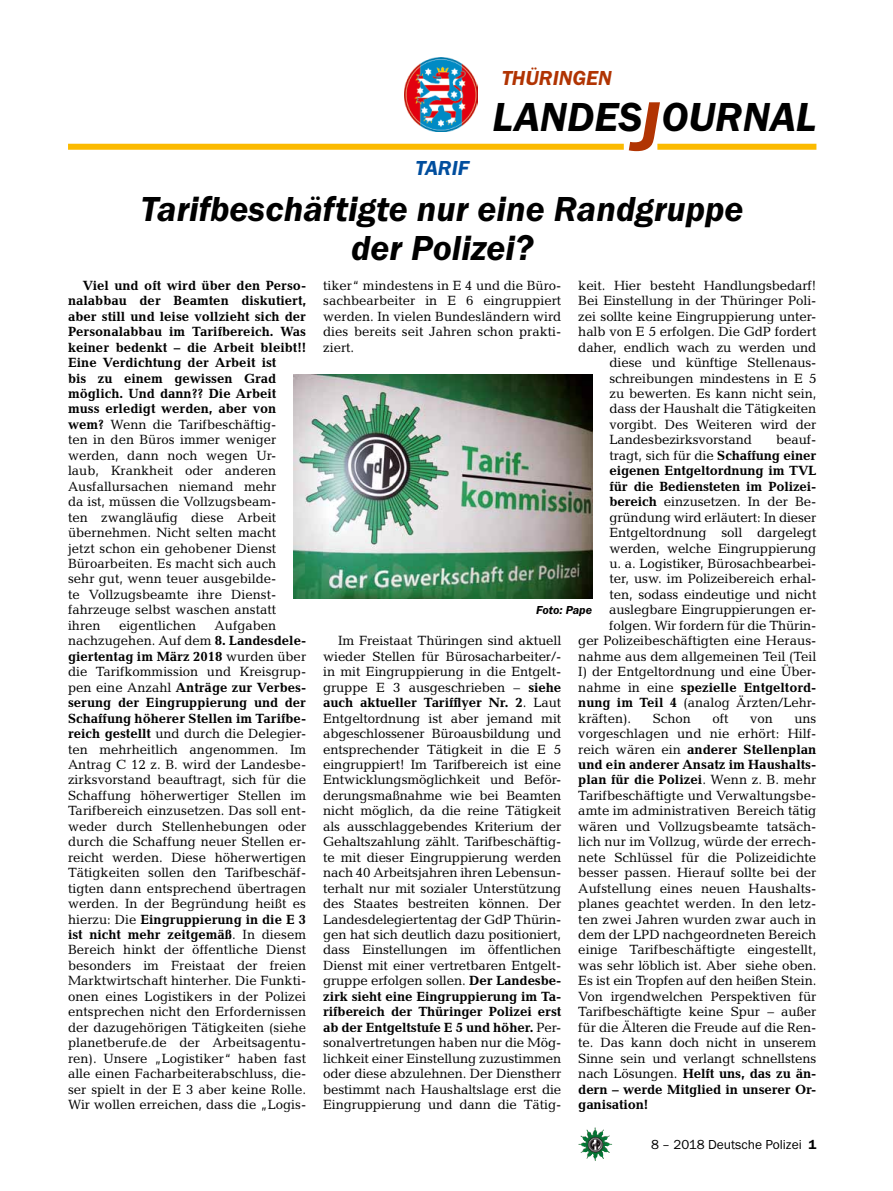
<style>
.page{position:relative;width:893px;height:1191px;background:#fff}
.page>*{position:absolute;margin:0;border:0;box-sizing:border-box;transform-origin:0 0}
.t1{font:italic 600 42px "Franklin Gothic Itc T";color:#000}
._03__HEADLINE_2spalt{font:italic 600 36px/39px "Franklin Gothic Itc T";color:#000;text-align:center}
.t2{font:italic 600 21px "Franklin Gothic Itc T";color:#b13403}
._01__RUBRIKENZEILE_o{font:italic 600 21px "Franklin Gothic Itc T";color:#004e9e}
._09__GRUNDTEXT___Blo{font:13.5px/15.5px "Candida";color:#000;text-align:justify}
._09__GRUNDTEXT___Blo-2{font:700 13.5px "Candida";letter-spacing:-.01em;color:#000}
.t3{font:13.5px "Franklin Gothic Itc T";color:#000}
._12__BILDUNTERSCHRIF{font:italic 600 12px "Franklin Gothic Itc T";letter-spacing:-.005em;color:#000}
.s1{font-size:72px;color:#b13403}
.s2{font-weight:700}
.s3{font-weight:400}
.s4{font-weight:600}
</style>
<div class="page">
<img style="left:578px;top:1127px;width:17px;height:25px">
<img style="left:404px;top:58px;width:74px;height:73px">
<div style="left:657px;top:144px;width:159px;height:6px;background:#fbba00"></div>
<div style="left:68px;top:144px;width:556px;height:6px;background:#fbba00"></div>
<img style="left:293px;top:374px;width:299px;height:225px">
<p class="_01__RUBRIKENZEILE_o" style="left:415px;top:156px;width:55px">TARIF</p>
<p class="t2" style="left:502px;top:66px;width:112px">THÜRINGEN</p>
<p class="t1" style="left:492px;top:93px;width:325px">LANDES<span class="s1">J</span>OURNAL</p>
<p class="_03__HEADLINE_2spalt" style="left:141px;top:189px;width:604px">Tarifbeschäftigte nur eine Randgruppe der Polizei?</p>
<p class="_09__GRUNDTEXT___Blo" style="left:68px;top:277px;width:240px;text-align:left;text-indent:15px"><span class="s2">Viel und oft wird über den Perso&shy;nalabbau der Beamten diskutiert, aber still und leise vollzieht sich der<br>Personalabbau im Tarifbereich. Was keiner bedenkt – die Arbeit bleibt!!<br>Eine Verdichtung der Arbeit ist<br>bis zu einem gewissen Grad möglich. Und dann?? Die Arbeit muss erledigt werden, aber von wem?</span> Wenn die Tarifbeschäftig-<br>ten in den Büros immer weniger werden, dann noch wegen Ur&shy;laub, Krankheit oder anderen<br>Ausfallursachen niemand mehr<br>da ist, müssen die Vollzugsbeam-<br>ten zwangläufig diese Arbeit übernehmen. Nicht selten macht jetzt schon ein gehobener Dienst<br>Büroarbeiten. Es macht sich auch sehr gut, wenn teuer ausgebilde-<br>te Vollzugsbeamte ihre Dienst&shy;fahrzeuge selbst waschen anstatt ihren</p>
<p class="_09__GRUNDTEXT___Blo" style="left:68px;top:617px;width:240px;text-align:left;text-indent:147px">Aufgaben nachzugehen. Auf dem <span class="s2">8. Landesdele&shy;giertentag im März 2018</span> wurden über die Tarifkommission und Kreisgrup&shy;pen eine Anzahl <span class="s2">Anträge zur Verbes&shy;serung der Eingruppierung und der Schaffung höherer Stellen im Tarifbe&shy;reich gestellt</span> und durch die Delegier&shy;ten mehrheitlich angenommen. Im Antrag C 12 z. B. wird der Landesbe&shy;zirksvorstand beauftragt, sich für die Schaffung höherwertiger Stellen im Tarifbereich einzusetzen. Das soll ent&shy;weder durch Stellenhebungen oder durch die Schaffung neuer Stellen er&shy;reicht werden. Diese höherwertigen Tätigkeiten sollen den Tarifbeschäf&shy;tigten dann entsprechend übertragen werden. In der Begründung heißt es hierzu: Die <span class="s2">Eingruppierung in die E 3 ist nicht mehr zeitgemäß</span>. In diesem Bereich hinkt der öffentliche Dienst besonders im Freistaat der freien Marktwirtschaft hinterher. Die Funkti&shy;onen eines Logistikers in der Polizei entsprechen nicht den Erfordernissen der dazugehörigen Tätigkeiten (siehe planetberufe.de der Arbeitsagentu&shy;ren). Unsere „Logistiker“ haben fast alle einen Facharbeiterabschluss, die&shy;ser spielt in der E 3 aber keine Rolle.<br>Wir wollen erreichen, dass die „Logis-</p>
<p class="_09__GRUNDTEXT___Blo" style="left:119px;top:617px;width:79px">eigentlichen</p>
<p class="_09__GRUNDTEXT___Blo" style="left:323px;top:277px;width:240px">tiker“ mindestens in E 4 und die Büro&shy;sachbearbeiter in E 6 eingruppiert werden. In vielen Bundesländern wird dies bereits seit Jahren schon prakti&shy;ziert.</p>
<p class="_09__GRUNDTEXT___Blo" style="left:578px;top:277px;width:240px">keit. Hier besteht Handlungsbedarf!</p>
<p class="_09__GRUNDTEXT___Blo" style="left:578px;top:293px;width:240px">Bei Einstellung in der Thüringer Poli-</p>
<p class="_09__GRUNDTEXT___Blo" style="left:578px;top:308px;width:240px">zei sollte keine Eingruppierung unter-</p>
<p class="_09__GRUNDTEXT___Blo" style="left:578px;top:324px;width:240px">halb von E 5 erfolgen. Die GdP fordert</p>
<p class="_09__GRUNDTEXT___Blo" style="left:578px;top:339px;width:240px">daher, endlich wach zu werden und</p>
<p class="_09__GRUNDTEXT___Blo" style="left:609px;top:355px;width:208px">diese und künftige Stellenaus-</p>
<p class="_09__GRUNDTEXT___Blo" style="left:609px;top:370px;width:208px">schreibungen mindestens in E 5</p>
<p class="_09__GRUNDTEXT___Blo" style="left:609px;top:386px;width:208px">zu bewerten. Es kann nicht sein,</p>
<p class="_09__GRUNDTEXT___Blo" style="left:609px;top:401px;width:208px">dass der Haushalt die Tätigkeiten</p>
<p class="_09__GRUNDTEXT___Blo" style="left:609px;top:416px;width:208px">vorgibt. Des Weiteren wird der</p>
<p class="_09__GRUNDTEXT___Blo" style="left:609px;top:432px;width:144px">Landesbezirksvorstand</p>
<p class="_09__GRUNDTEXT___Blo" style="left:776px;top:432px;width:42px">beauf-</p>
<p class="_09__GRUNDTEXT___Blo" style="left:609px;top:447px;width:208px">tragt, sich für die <span class="s2">Schaffung einer</span></p>
<p class="_09__GRUNDTEXT___Blo-2" style="left:609px;top:463px;width:208px">eigenen Entgeltordnung im TVL</p>
<p class="_09__GRUNDTEXT___Blo-2" style="left:609px;top:478px;width:208px">für die Bediensteten im Polizei-</p>
<p class="_09__GRUNDTEXT___Blo" style="left:609px;top:494px;width:208px"><span class="s2">bereich</span> einzusetzen. In der Be-</p>
<p class="_09__GRUNDTEXT___Blo" style="left:609px;top:509px;width:208px">gründung wird erläutert: In dieser</p>
<p class="_09__GRUNDTEXT___Blo" style="left:609px;top:525px;width:208px">Entgeltordnung soll dargelegt</p>
<p class="_09__GRUNDTEXT___Blo" style="left:609px;top:540px;width:208px">werden, welche Eingruppierung</p>
<p class="_09__GRUNDTEXT___Blo" style="left:609px;top:556px;width:208px">u. a. Logistiker, Bürosachbearbei-</p>
<p class="_09__GRUNDTEXT___Blo" style="left:609px;top:571px;width:208px">ter, usw. im Polizeibereich erhal-</p>
<p class="_09__GRUNDTEXT___Blo" style="left:609px;top:586px;width:208px">ten, sodass eindeutige und nicht</p>
<p class="_09__GRUNDTEXT___Blo" style="left:609px;top:602px;width:209px">auslegbare Eingruppierungen er-</p>
<p class="_09__GRUNDTEXT___Blo" style="left:609px;top:617px;width:209px">folgen. Wir fordern für die Thürin-</p>
<p class="_09__GRUNDTEXT___Blo" style="left:578px;top:633px;width:240px">ger Polizeibeschäftigten eine Heraus-</p>
<p class="_09__GRUNDTEXT___Blo" style="left:578px;top:648px;width:240px">nahme aus dem allgemeinen Teil (Teil</p>
<p class="_09__GRUNDTEXT___Blo" style="left:578px;top:664px;width:240px">I) der Entgeltordnung und eine Über-</p>
<p class="_09__GRUNDTEXT___Blo-2" style="left:578px;top:679px;width:240px"><span class="s3">nahme in eine</span> spezielle Entgeltord-</p>
<p class="_09__GRUNDTEXT___Blo" style="left:578px;top:695px;width:240px"><span class="s2">nung im Teil 4</span> (analog Ärzten/Lehr-</p>
<p class="_09__GRUNDTEXT___Blo" style="left:578px;top:710px;width:54px">kräften).</p>
<p class="_09__GRUNDTEXT___Blo" style="left:653px;top:710px;width:40px">Schon</p>
<p class="_09__GRUNDTEXT___Blo" style="left:712px;top:710px;width:18px">oft</p>
<p class="_09__GRUNDTEXT___Blo" style="left:750px;top:710px;width:24px">von</p>
<p class="_12__BILDUNTERSCHRIF" style="left:536px;top:603px;width:57px">Foto: Pape</p>
<p class="_09__GRUNDTEXT___Blo" style="left:323px;top:633px;width:240px;text-indent:15px">Im Freistaat Thüringen sind aktuell wieder Stellen für Bürosacharbeiter/- in mit Eingruppierung in die Entgelt&shy;gruppe E 3 ausgeschrieben – <span class="s2">siehe auch aktueller Tarifflyer Nr. 2</span>. Laut Entgeltordnung ist aber jemand mit abgeschlossener Büroausbildung und entsprechender Tätigkeit in die E 5 eingruppiert! Im Tarifbereich ist eine Entwicklungsmöglichkeit und Beför&shy;derungsmaßnahme wie bei Beamten nicht möglich, da die reine Tätigkeit als ausschlaggebendes Kriterium der Gehaltszahlung zählt. Tarifbeschäftig&shy;te mit dieser Eingruppierung werden nach 40 Arbeitsjahren ihren Lebensun&shy;terhalt nur mit sozialer Unterstützung des Staates bestreiten können. Der Landesdelegiertentag der GdP Thürin&shy;gen hat sich deutlich dazu positioniert, dass Einstellungen im öffentlichen Dienst mit einer vertretbaren Entgelt&shy;gruppe erfolgen sollen. <span class="s2">Der Landesbe&shy;zirk sieht eine Eingruppierung im Ta&shy;rifbereich der Thüringer Polizei erst ab der Entgeltstufe E 5 und höher.</span> Per&shy;sonalvertretungen haben nur die Mög&shy;lichkeit einer Einstellung zuzustimmen oder diese abzulehnen. Der Dienstherr bestimmt nach Haushaltslage erst die Eingruppierung und dann die Tätig-</p>
<p class="_09__GRUNDTEXT___Blo" style="left:578px;top:710px;width:240px;text-indent:216px">uns vorgeschlagen und nie erhört: Hilf&shy;reich wären ein <span class="s2">anderer Stellenplan und ein anderer Ansatz im Haushalts&shy;plan für die Polizei</span>. Wenn z. B. mehr Tarifbeschäftigte und Verwaltungsbe&shy;amte im administrativen Bereich tätig wären und Vollzugsbeamte tatsäch&shy;lich nur im Vollzug, würde der errech&shy;nete Schlüssel für die Polizeidichte besser passen. Hierauf sollte bei der Aufstellung eines neuen Haushalts&shy;planes geachtet werden. In den letz&shy;ten zwei Jahren wurden zwar auch in dem der LPD nachgeordneten Bereich einige Tarifbeschäftigte eingestellt, was sehr löblich ist. Aber siehe oben.<br>Es ist ein Tropfen auf den heißen Stein.<br>Von irgendwelchen Perspektiven für Tarifbeschäftigte keine Spur – außer für die Älteren die Freude auf die Ren&shy;te. Das kann doch nicht in unserem Sinne sein und verlangt schnellstens nach Lösungen. <span class="s2">Helft uns, das zu än&shy;dern – werde Mitglied in unserer Or&shy;ganisation!</span></p>
<p class="t3" style="left:651px;top:1136px;width:167px">8 – 2018 Deutsche Polizei <span class="s4">1</span></p>
</div>
